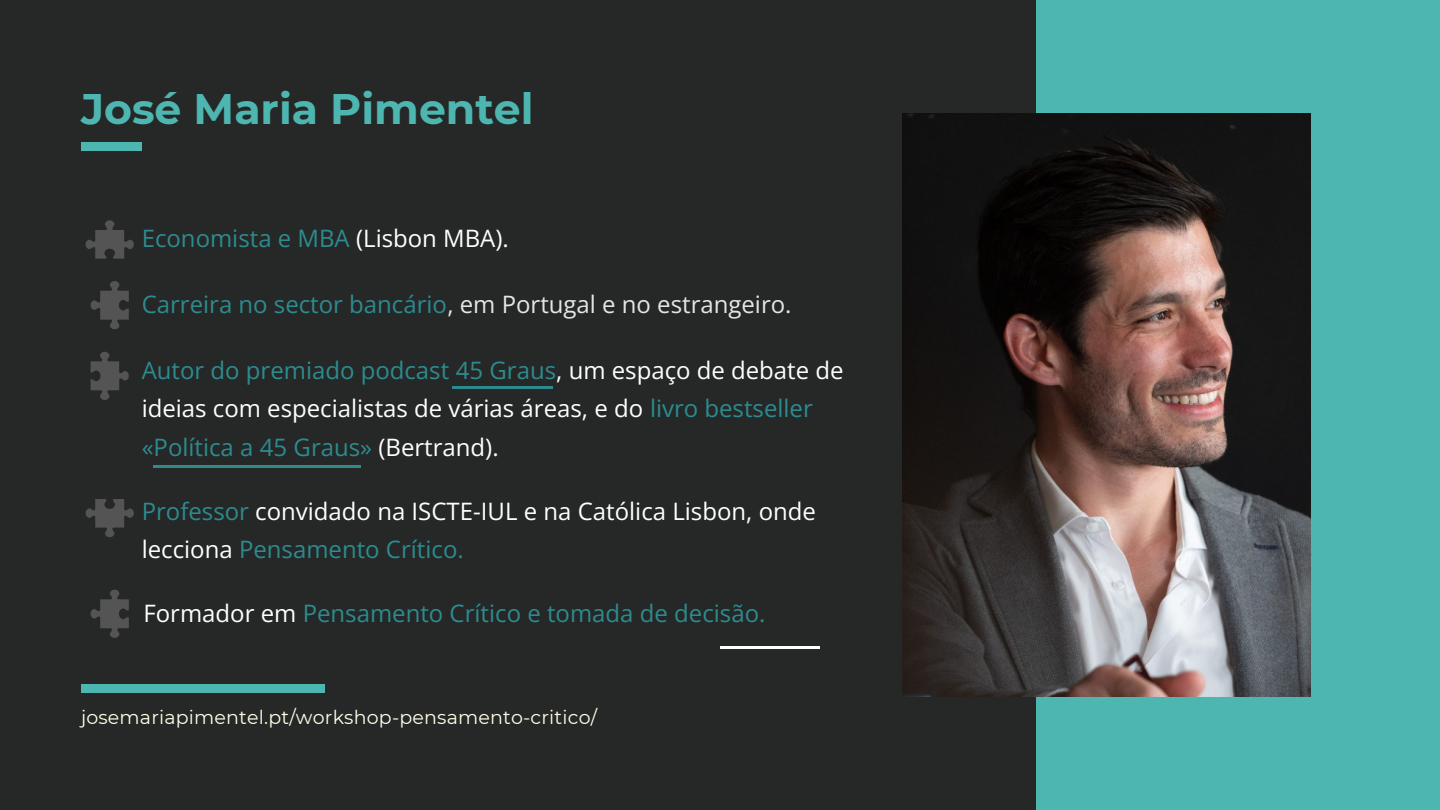
<style>
.page{position:relative;width:1440px;height:810px;background:#252827}
.page>*{position:absolute;margin:0;border:0;box-sizing:border-box;transform-origin:0 0}
.t1{font:700 42.6px "Montserrat";color:#4eb6b0}
.t2{font:24px/38.2px "Open Sans";color:#fefefe}
.t3{font:24px "Open Sans";color:#2d8b8f}
.t4{font:24px "Open Sans";color:#e5e5e5}
.t5{font:19px "Montserrat";letter-spacing:.01em;color:#fffee6}
.s1{color:#fefefe}
.s2{color:#2d8b8f}
</style>
<div class="page">
<div style="left:81px;top:684px;width:244px;height:9px;background:#4eb6b0"></div>
<div style="left:81px;top:142px;width:61px;height:9px;background:#4eb6b0"></div>
<svg style="left:86px;top:220px;width:48px;height:39px"></svg>
<svg style="left:86px;top:499px;width:48px;height:38px"></svg>
<svg style="left:91px;top:281px;width:38px;height:48px"></svg>
<svg style="left:91px;top:352px;width:38px;height:48px"></svg>
<hr style="left:452px;top:386px;width:101px;height:2px;background:#2d8b8f">
<hr style="left:153px;top:465px;width:140px;height:3px;background:#2d8b8f">
<hr style="left:293px;top:465px;width:67px;height:3px;background:#2d8b8f">
<hr style="left:720px;top:647px;width:100px;height:2px;background:#fefefe">
<div style="left:1036px;top:0;width:404px;height:810px;background:#4eb6b0"></div>
<img style="left:902px;top:114px;width:409px;height:582px">
<svg style="left:91px;top:590px;width:38px;height:48px"></svg>
<h2 class="t1" style="left:81px;top:83px;width:454px">José Maria Pimentel</h2>
<h2 class="t3" style="left:142px;top:221px;width:369px">Economista e MBA <span class="s1">(Lisbon MBA).</span></h2>
<h2 class="t4" style="left:142px;top:287px;width:651px"><span class="s2">Carreira no sector bancário</span>, em Portugal e no estrangeiro.</h2>
<h2 class="t2" style="left:142px;top:351px;width:703px"><span class="s2">Autor do premiado podcast 45 Graus</span>, um espaço de debate de ideias com especialistas de várias áreas, e do <span class="s2">livro bestseller «Política a 45 Graus»</span> (Bertrand).</h2>
<p class="t2" style="left:142px;top:492px;width:676px"><span class="s2">Professor</span> convidado na ISCTE-IUL e na Católica Lisbon, onde lecciona <span class="s2">Pensamento Crítico.</span></p>
<p class="t3" style="left:143px;top:596px;width:623px"><span class="s1">Formador em</span> Pensamento Crítico e tomada de decisão.</p>
<h2 class="t5" style="left:81px;top:706px;width:518px">josemariapimentel.pt/workshop-pensamento-critico/</h2>
</div>
